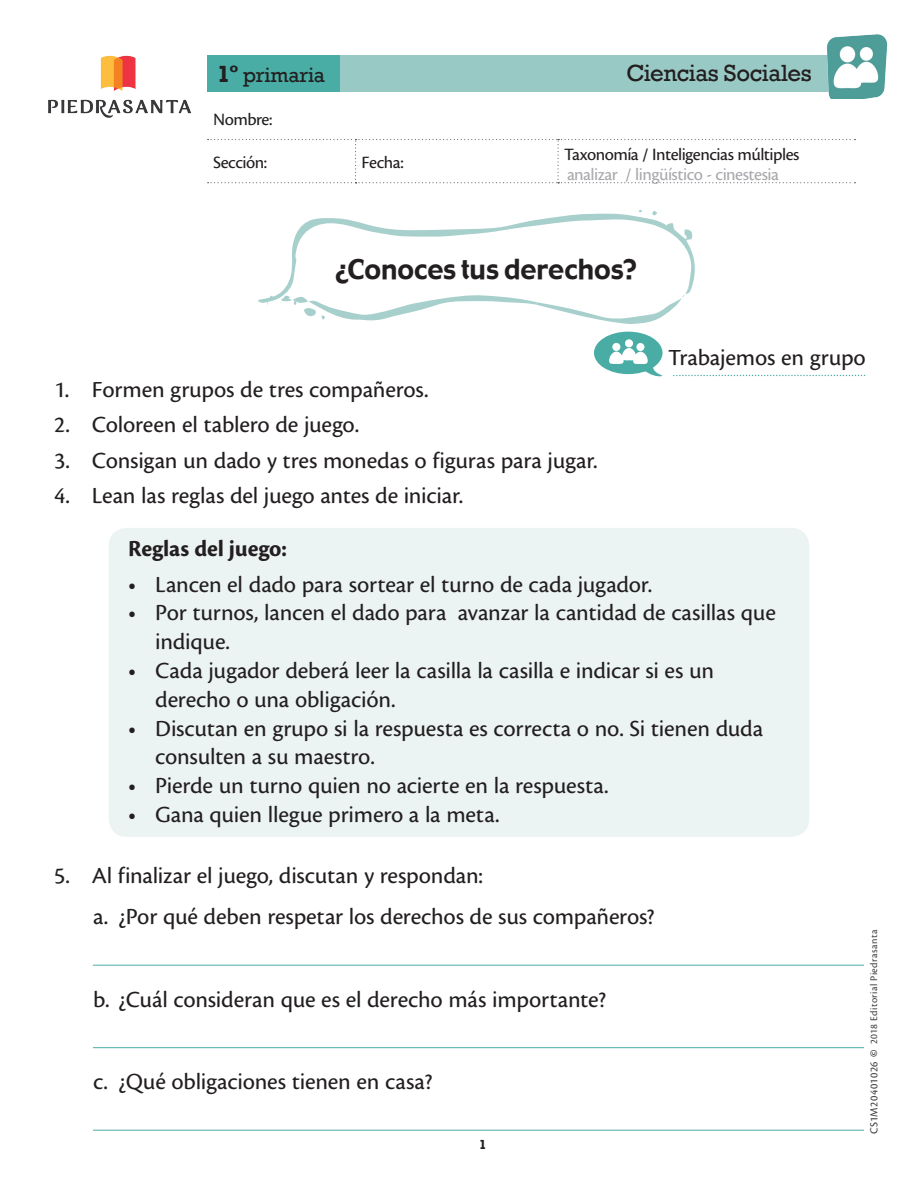
<style>
.page{position:relative;width:918px;height:1188px;background:#fff}
.page>*{position:absolute;margin:0;border:0;box-sizing:border-box;transform-origin:0 0}
.Tit_1y2{font:27px "Gadget";color:#231f20}
.Curso_NG{font:24px/28.8px "Cronos Pro Capt";letter-spacing:-.01em;color:#231f20}
.Tit_1y2-2{font:24px "Cronos Pro Capt";letter-spacing:-.01em;color:#231f20}
.t1{font:24px "Rockwell";letter-spacing:-.02em;color:#231f20}
.Curso_NG-2{font:700 24px "Cronos Pro";letter-spacing:-.005em;color:#231f20}
.t2{font:21px "Rockwell";letter-spacing:-.005em;color:#231f20}
.t3{font:18px "Cronos Pro Capt";letter-spacing:-.03em;color:#231f20}
.Nombre_alumno{font:18px "Cronos Pro Capt";letter-spacing:-.03em;color:#a8a9ad}
.Curso_NG-3{font:700 13.5px "Rockwell";color:#231f20}
._2014_Editorial_Pie{font:10.5px "Cronos Pro";letter-spacing:.04em;color:#3e3e3f}
.s1{font-weight:700;font-size:24px}
.s2{font-family:"Cronos Pro Capt";font-size:11.25px}
.s3{font-weight:700}
</style>
<div class="page">
<svg style="left:208px;top:139px;width:648px;height:44px"></svg>
<svg style="left:207px;top:55px;width:615px;height:37px;background:#87c2bd"></svg>
<img style="left:48px;top:55px;width:143px;height:63px">
<img style="left:822px;top:34px;width:66px;height:65px">
<svg style="left:258px;top:210px;width:437px;height:114px"></svg>
<div style="left:594px;top:332px;width:69px;height:42px;background:#49ada5;border-radius:50%"></div>
<div style="left:612px;top:343px;width:8px;height:8px;background:#fff;border-radius:50%"></div>
<div style="left:625px;top:339px;width:8px;height:8px;background:#fff;border-radius:50%"></div>
<div style="left:636px;top:343px;width:8px;height:8px;background:#fff;border-radius:50%"></div>
<svg style="left:609px;top:348px;width:257px;height:29px"></svg>
<div style="left:109px;top:528px;width:700px;height:309px;background:#ecf4f3;border-radius:18px"></div>
<hr style="left:93px;top:965px;width:771px;height:1px;background:#49ada5">
<hr style="left:93px;top:1047px;width:771px;height:1px;background:#49ada5">
<hr style="left:93px;top:1130px;width:771px;height:1px;background:#49ada5">
<p class="t2" style="left:217px;top:63px;width:110px"><span class="s1">1º</span> primaria</p>
<p class="t1" style="left:626px;top:59px;width:187px">Ciencias Sociales</p>
<p class="t3" style="left:213px;top:109px;width:61px">Nombre:</p>
<p class="t3" style="left:213px;top:152px;width:56px">Sección:</p>
<p class="t3" style="left:362px;top:152px;width:44px">Fecha:</p>
<p class="t3" style="left:564px;top:144px;width:237px">Taxonomía / Inteligencias múltiples</p>
<p class="Nombre_alumno" style="left:567px;top:164px;width:214px">analizar / lingüístico - cinestesia</p>
<p class="Tit_1y2" style="left:335px;top:252px;width:303px">¿Conoces tus derechos?</p>
<p class="Curso_NG" style="left:54px;top:375px;width:376px">1. Formen grupos de tres compañeros.</p>
<p class="Curso_NG" style="left:54px;top:411px;width:307px">2. Coloreen el tablero de juego.</p>
<p class="Curso_NG" style="left:54px;top:446px;width:545px">3. Consigan un dado y tres monedas o figuras para jugar.</p>
<p class="Curso_NG" style="left:54px;top:482px;width:411px">4. Lean las reglas del juego antes de iniciar.</p>
<p class="Tit_1y2-2" style="left:668px;top:344px;width:199px">Trabajemos en grupo</p>
<p class="Curso_NG-2" style="left:128px;top:535px;width:160px">Reglas del juego:</p>
<p class="Curso_NG" style="left:128px;top:570px;width:526px">• Lancen el dado para sortear el turno de cada jugador.</p>
<p class="Curso_NG" style="left:155px;top:599px;width:622px;text-indent:-27px">• Por turnos, lancen el dado para avanzar la cantidad de casillas que indique.</p>
<p class="Curso_NG" style="left:155px;top:656px;width:560px;text-indent:-27px">• Cada jugador deberá leer la casilla la casilla e indicar si es un derecho o una obligación.</p>
<p class="Curso_NG" style="left:155px;top:714px;width:610px;text-indent:-27px">• Discutan en grupo si la respuesta es correcta o no. Si tienen duda consulten a su maestro.</p>
<p class="Curso_NG" style="left:128px;top:771px;width:482px">• Pierde un turno quien no acierte en la respuesta.</p>
<p class="Curso_NG" style="left:128px;top:800px;width:373px">• Gana quien llegue primero a la meta.</p>
<p class="Curso_NG" style="left:54px;top:861px;width:431px">5. Al finalizar el juego, discutan y respondan:</p>
<p class="Curso_NG" style="left:93px;top:903px;width:563px">a. ¿Por qué deben respetar los derechos de sus compañeros?</p>
<p class="Curso_NG" style="left:93px;top:985px;width:515px">b. ¿Cuál consideran que es el derecho más importante?</p>
<p class="Curso_NG" style="left:93px;top:1068px;width:341px">c. ¿Qué obligaciones tienen en casa?</p>
<p class="Curso_NG-3" style="left:479px;top:1136px;width:9px">1</p>
<p class="_2014_Editorial_Pie" style="left:868px;top:1134px;width:207px;rotate:-90deg"><span class="s2">CS1M20401026</span> <span class="s3">©</span> 2018 Editorial Piedrasanta</p>
</div>
